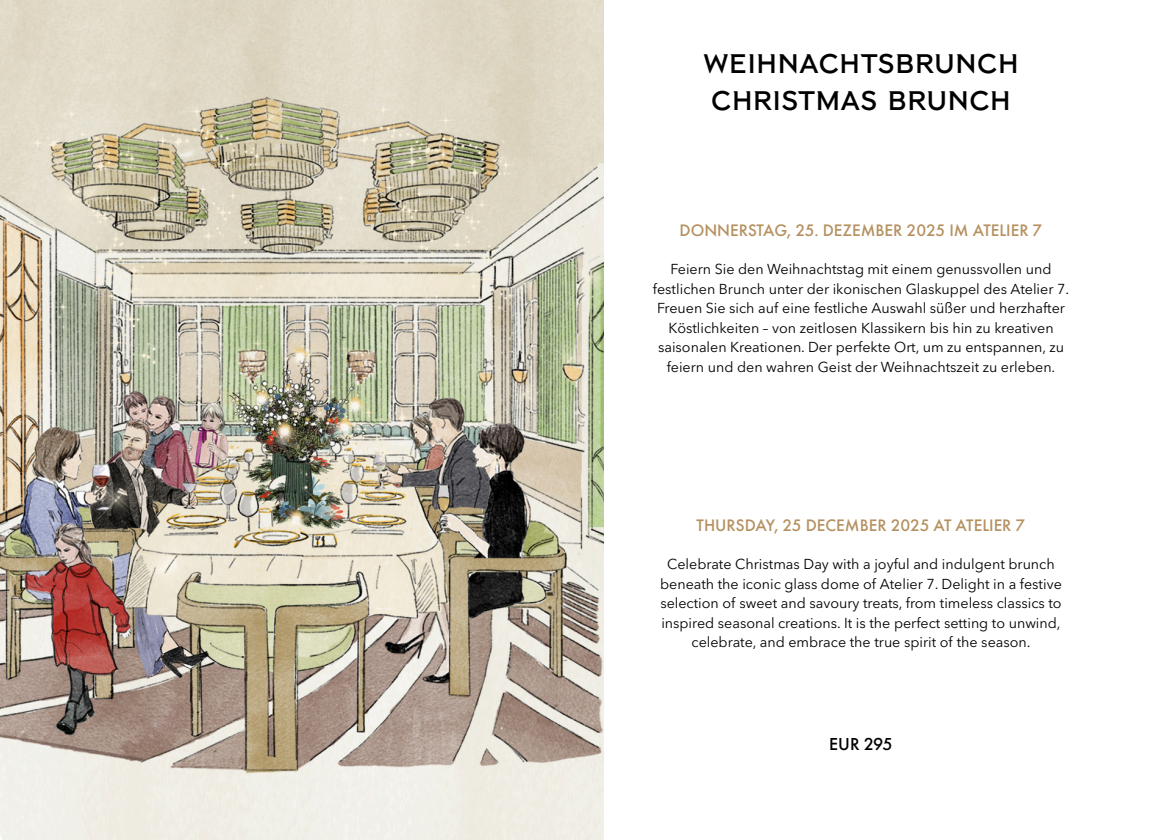
<style>
.page{position:relative;width:1168px;height:840px;background:#fff}
.page>*{position:absolute;margin:0;border:0;box-sizing:border-box;transform-origin:0 0}
.t1{font:26.8px/37.4px "Mandarin Oriental Font Regular";color:#000}
.t2{font:500 18px "Futura PT";letter-spacing:-.025em;color:#000}
.t3{font:500 17.3px "Futura PT";color:#b59060}
.t4{font:14.3px/19.5px "Avenir Next LT Pro";color:#000;text-align:center}
</style>
<div class="page">
<img style="left:0;top:0;width:603px;height:839px">
<h1 class="t1" style="left:703px;top:46px;width:317px">WEIHNACHTSBRUNCH<br>CHRISTMAS BRUNCH</h1>
<p class="t3" style="left:679px;top:219px;width:364px">DONNERSTAG, 25. DEZEMBER 2025 IM ATELIER 7</p>
<p class="t4" style="left:653px;top:260px;width:418px">Feiern Sie den Weihnachtstag mit einem genussvollen und festlichen Brunch unter der ikonischen Glaskuppel des Atelier 7.<br>Freuen Sie sich auf eine festliche Auswahl süßer und herzhafter Köstlichkeiten – von zeitlosen Klassikern bis hin zu kreativen saisonalen Kreationen. Der perfekte Ort, um zu entspannen, zu feiern und den wahren Geist der Weihnachtszeit zu erleben.</p>
<p class="t3" style="left:696px;top:513px;width:330px">THURSDAY, 25 DECEMBER 2025 AT ATELIER 7</p>
<p class="t4" style="left:660px;top:555px;width:403px">Celebrate Christmas Day with a joyful and indulgent brunch beneath the iconic glass dome of Atelier 7. Delight in a festive selection of sweet and savoury treats, from timeless classics to inspired seasonal creations. It is the perfect setting to unwind, celebrate, and embrace the true spirit of the season.</p>
<p class="t2" style="left:829px;top:731px;width:65px">EUR 295</p>
</div>
